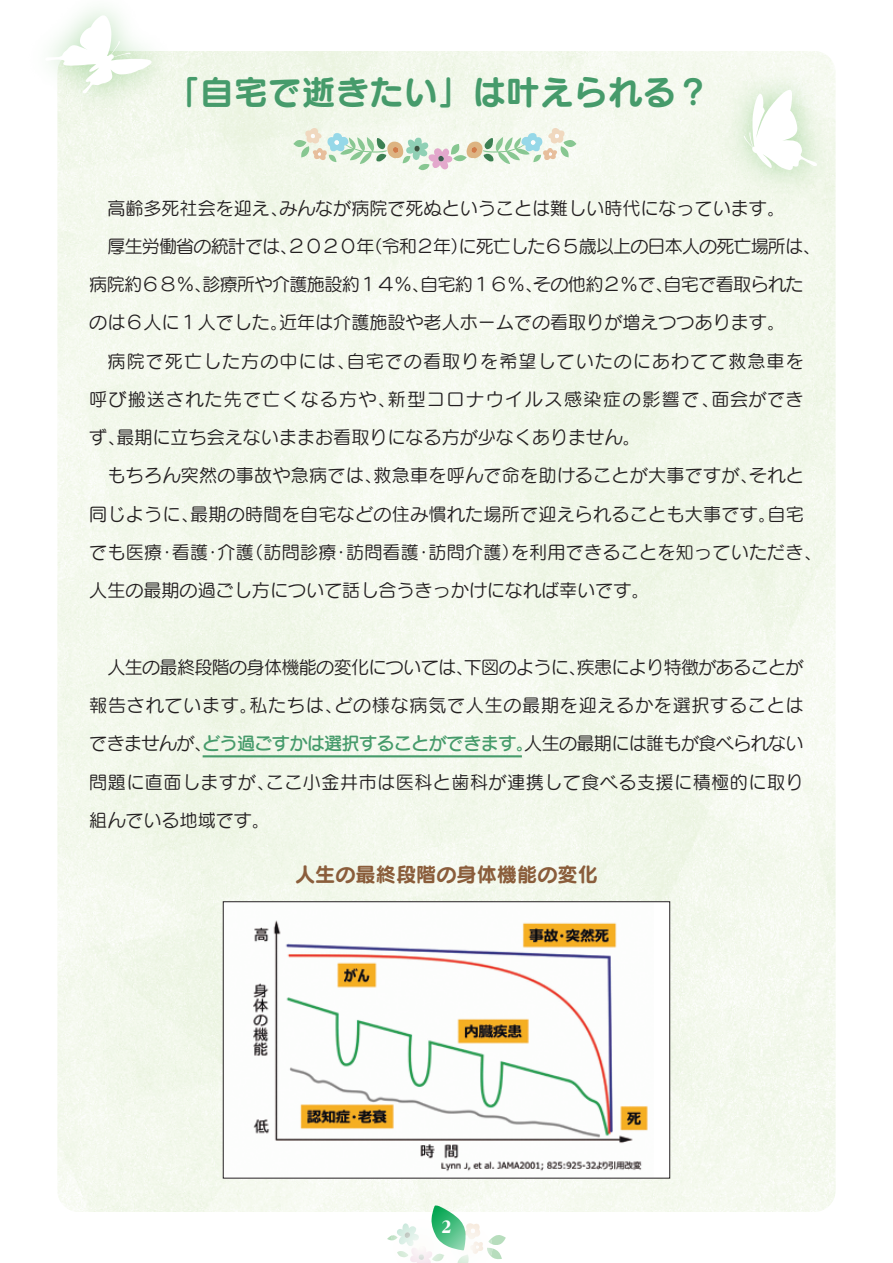
<style>
.page{position:relative;width:893px;height:1263px;background:#fff}
.page>*{position:absolute;margin:0;border:0;box-sizing:border-box;transform-origin:0 0}
.t1{font:34.05px "Seurat Pro N B";color:#469b6b}
.t2{font:20.25px "Seurat Pro N B";color:#8a5d3b}
.t3{font:18px/38.2px "Seurat Pro N M";letter-spacing:.005em;color:#231f20;text-align:justify}
.t4{font:18px "Seurat Pro N M";letter-spacing:-.05em;color:#231f20}
.t5{font:18px "Seurat Pro N M";letter-spacing:-.035em;color:#231f20}
.t6{font:18px "Seurat Pro N M";letter-spacing:.065em;color:#231f20}
.t7{font:18px "Seurat Pro N M";letter-spacing:.055em;color:#231f20}
.t8{font:900 15.9px "Reim Pr 6 N";color:#fff}
.s1{font-family:"Seurat Pro N DB";color:#469b6b}
</style>
<div class="page">
<img style="left:57px;top:51px;width:779px;height:1161px">
<svg style="left:293px;top:128px;width:283px;height:42px"></svg>
<div style="left:223px;top:902px;width:447px;height:276px;background:#fff"></div>
<img style="left:253px;top:920px;width:395px;height:252px">
<div style="left:223px;top:901px;width:447px;height:277px;border:1px solid #231f20"></div>
<svg style="left:387px;top:1205px;width:119px;height:58px"></svg>
<img style="left:57px;top:8px;width:133px;height:124px">
<svg style="left:51px;top:15px;width:102px;height:80px"></svg>
<img style="left:705px;top:52px;width:131px;height:156px">
<svg style="left:743px;top:89px;width:74px;height:81px"></svg>
<hr style="left:203px;top:755px;width:319px;height:2px;background:#469b6b">
<h1 class="t1" style="left:166px;top:69px;width:546px">「自宅で逝きたい」は叶えられる？</h1>
<p class="t3" style="left:89px;top:188px;width:697px">　高齢多死社会を迎え、みんなが病院で死ぬということは難しい時代になっています。</p>
<p class="t4" style="left:108px;top:234px;width:714px">厚生労働省の統計では、２０２０年（令和２年）に死亡した６５歳以上の日本人の死亡場所は、</p>
<p class="t5" style="left:89px;top:273px;width:716px">病院約６８％、診療所や介護施設約１４％、自宅約１６％、その他約２％で、自宅で看取られた</p>
<p class="t3" style="left:89px;top:303px;width:697px">のは６人に１人でした。近年は介護施設や老人ホームでの看取りが増えつつあります。</p>
<p class="t7" style="left:108px;top:349px;width:698px">病院で死亡した方の中には、自宅での看取りを希望していたのにあわてて救急車を</p>
<p class="t6" style="left:89px;top:387px;width:716px">呼び搬送された先で亡くなる方や、新型コロナウイルス感染症の影響で、面会ができ</p>
<p class="t3" style="left:89px;top:418px;width:553px">ず、最期に立ち会えないままお看取りになる方が少なくありません。</p>
<p class="t3" style="left:89px;top:456px;width:716px">　もちろん突然の事故や急病では、救急車を呼んで命を助けることが大事ですが、それと</p>
<p class="t3" style="left:89px;top:494px;width:716px">同じように、最期の時間を自宅などの住み慣れた場所で迎えられることも大事です。自宅</p>
<p class="t3" style="left:89px;top:533px;width:734px">でも医療・看護・介護（訪問診療・訪問看護・訪問介護）を利用できることを知っていただき、</p>
<p class="t3" style="left:89px;top:571px;width:562px">人生の最期の過ごし方について話し合うきっかけになれば幸いです。</p>
<p class="t3" style="left:89px;top:647px;width:716px;text-indent:18px">人生の最終段階の身体機能の変化については、下図のように、疾患により特徴があることが報告されています。私たちは、どの様な病気で人生の最期を迎えるかを選択することはできませんが、<span class="s1">どう過ごすかは選択することができます。</span>人生の最期には誰もが食べられない問題に直面しますが、ここ小金井市は医科と歯科が連携して食べる支援に積極的に取り組んでいる地域です。　</p>
<p class="t2" style="left:295px;top:860px;width:304px">人生の最終段階の身体機能の変化</p>
<p class="t8" style="left:441px;top:1213px;width:11px">2</p>
</div>
